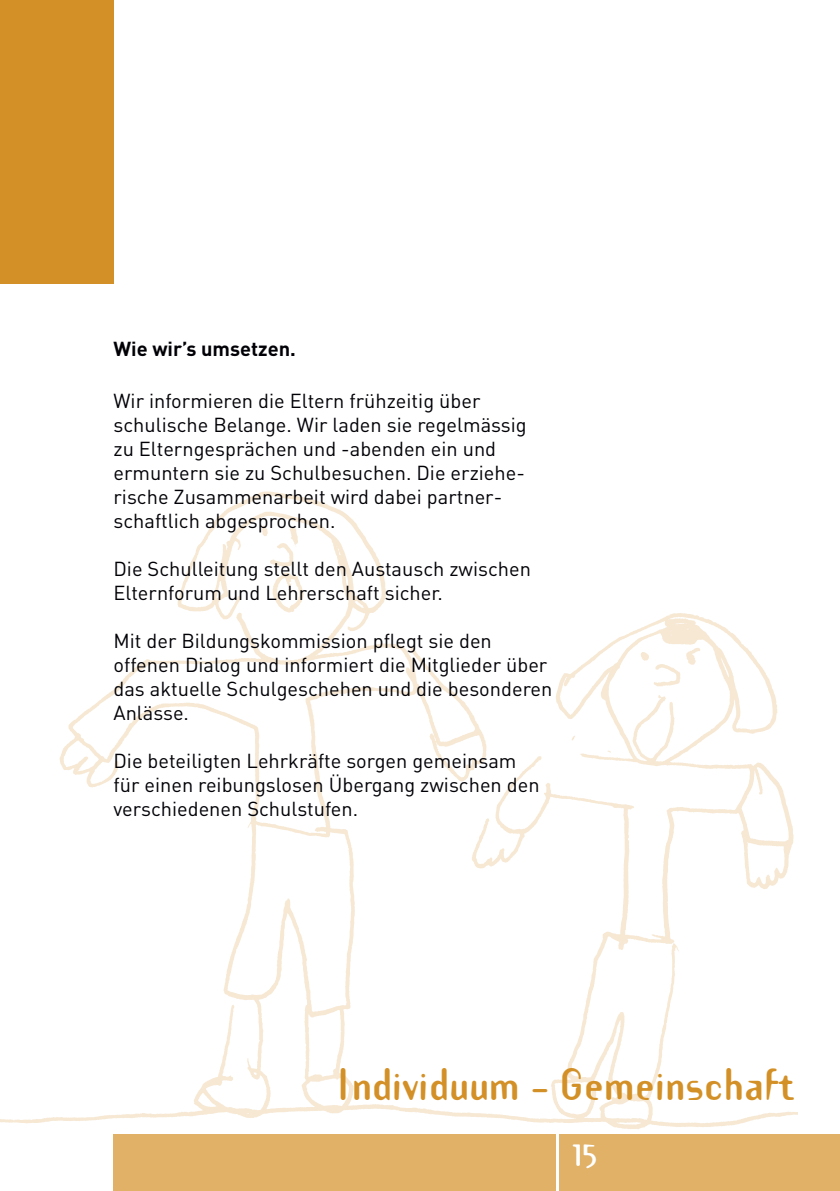
<style>
.page{position:relative;width:840px;height:1191px;background:#fff}
.page>*{position:absolute;margin:0;border:0;box-sizing:border-box;transform-origin:0 0}
.t1{font:700 40px "Template Gothic";color:#d39026}
.t2{font:700 30px "Template Gothic";color:#fff}
.t3{font:20px/24px "DIN";color:#000006}
.t4{font:700 20px "DIN";color:#000006}
</style>
<div class="page">
<img style="left:0;top:491px;width:796px;height:638px">
<div style="left:0;top:0;width:113px;height:283px;background:#d39026"></div>
<div style="left:113px;top:1134px;width:726px;height:57px;background:#e0b167"></div>
<hr style="left:556px;top:1134px;width:2px;height:57px;background:#fff">
<p class="t4" style="left:113px;top:338px;width:184px">Wie wir’s umsetzen.</p>
<p class="t3" style="left:113px;top:389px;width:414px">Wir informieren die Eltern frühzeitig über schulische Belange. Wir laden sie regelmässig zu Elterngesprächen und -abenden ein und ermuntern sie zu Schulbesuchen. Die erziehe&shy;rische Zusammenarbeit wird dabei partner&shy;schaftlich abgesprochen.</p>
<p class="t3" style="left:113px;top:557px;width:419px">Die Schulleitung stellt den Austausch zwischen<br>Elternforum und Lehrerschaft sicher.</p>
<p class="t3" style="left:113px;top:629px;width:440px">Mit der Bildungskommission pflegt sie den offenen Dialog und informiert die Mitglieder über das aktuelle Schulgeschehen und die besonderen Anlässe.</p>
<p class="t3" style="left:113px;top:749px;width:427px">Die beteiligten Lehrkräfte sorgen gemeinsam für einen reibungslosen Übergang zwischen den verschiedenen Schulstufen.</p>
<h1 class="t1" style="left:335px;top:1062px;width:460px">Individuum – Gemeinschaft</h1>
<h2 class="t2" style="left:571px;top:1138px;width:27px">15</h2>
</div>
